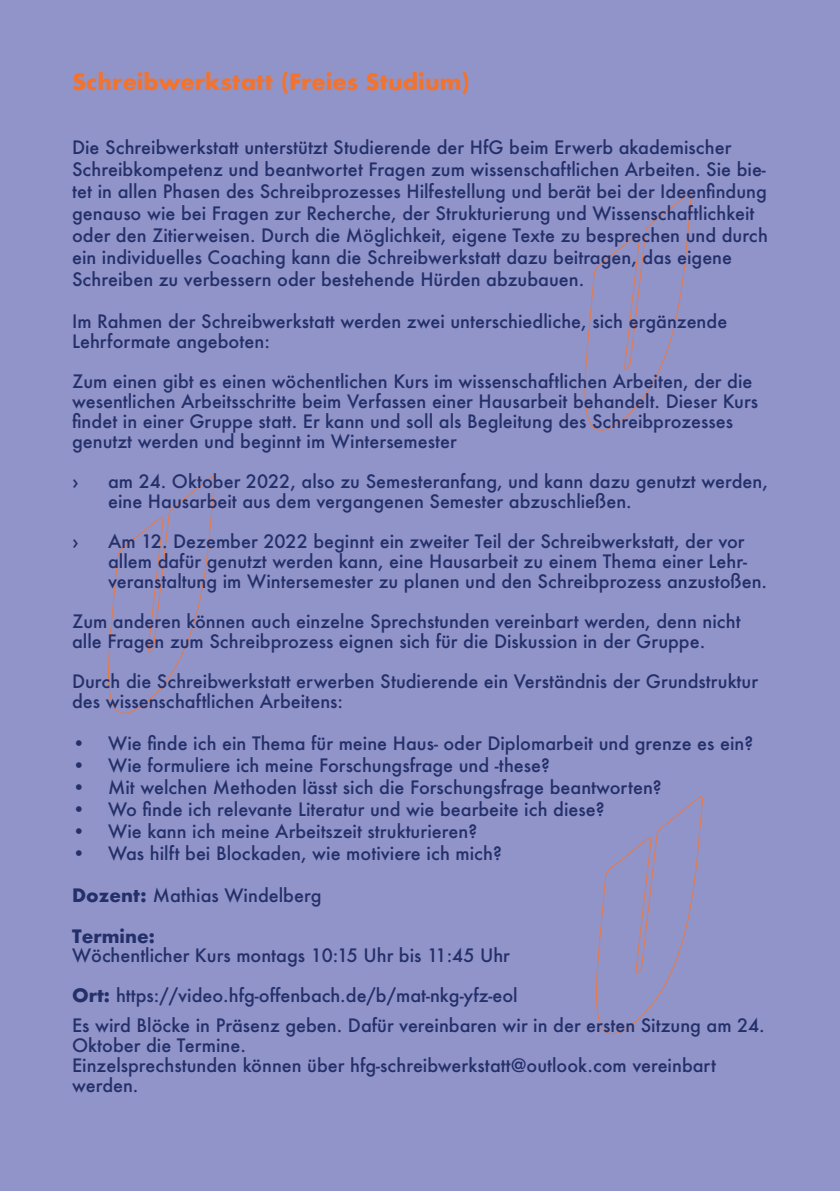
<style>
.page{position:relative;width:840px;height:1191px;background:#fff}
.page>*{position:absolute;margin:0;border:0;box-sizing:border-box;transform-origin:0 0}
.t1{font:700 22px "Futura";color:#f3732c}
.t2{font:500 18px/20px "Futura";color:#24306a}
.t3{font:700 18px "Futura";color:#24306a}
.s1{font-weight:700}
</style>
<div class="page">
<div style="left:0;top:0;width:839px;height:1191px;background:#9194c9"></div>
<svg style="left:584px;top:193px;width:107px;height:238px"></svg>
<svg style="left:108px;top:476px;width:107px;height:238px"></svg>
<svg style="left:596px;top:796px;width:106px;height:238px"></svg>
<p class="t1" style="left:72px;top:66px;width:399px">Schreibwerkstatt (Freies Studium)</p>
<p class="t2" style="left:72px;top:136px;width:697px;line-height:22px">Die Schreibwerkstatt unterstützt Studierende der HfG beim Erwerb akademischer Schreibkompetenz und beantwortet Fragen zum wissenschaftlichen Arbeiten. Sie bie&shy;tet in allen Phasen des Schreibprozesses Hilfestellung und berät bei der Ideenfindung genauso wie bei Fragen zur Recherche, der Strukturierung und Wissenschaftlichkeit oder den Zitierweisen. Durch die Möglichkeit, eigene Texte zu besprechen und durch ein individuelles Coaching kann die Schreibwerkstatt dazu beitragen, das eigene Schreiben zu verbessern oder bestehende Hürden abzubauen.</p>
<p class="t2" style="left:72px;top:311px;width:656px">Im Rahmen der Schreibwerkstatt werden zwei unterschiedliche, sich ergänzende<br>Lehrformate angeboten:</p>
<p class="t2" style="left:72px;top:371px;width:687px">Zum einen gibt es einen wöchentlichen Kurs im wissenschaftlichen Arbeiten, der die wesentlichen Arbeitsschritte beim Verfassen einer Hausarbeit behandelt. Dieser Kurs findet in einer Gruppe statt. Er kann und soll als Begleitung des Schreibprozesses genutzt werden und beginnt im Wintersemester</p>
<p class="t2" style="left:72px;top:471px;width:8px">›</p>
<p class="t2" style="left:108px;top:471px;width:661px">am 24. Oktober 2022, also zu Semesteranfang, und kann dazu genutzt werden, eine Hausarbeit aus dem vergangenen Semester abzuschließen.</p>
<p class="t2" style="left:72px;top:531px;width:8px">›</p>
<p class="t2" style="left:108px;top:531px;width:660px">Am 12. Dezember 2022 beginnt ein zweiter Teil der Schreibwerkstatt, der vor allem dafür genutzt werden kann, eine Hausarbeit zu einem Thema einer Lehr&shy;veranstaltung im Wintersemester zu planen und den Schreibprozess anzustoßen.</p>
<p class="t2" style="left:72px;top:611px;width:669px">Zum anderen können auch einzelne Sprechstunden vereinbart werden, denn nicht alle Fragen zum Schreibprozess eignen sich für die Diskussion in der Gruppe.</p>
<p class="t2" style="left:72px;top:671px;width:687px">Durch die Schreibwerkstatt erwerben Studierende ein Verständnis der Grundstruktur des wissenschaftlichen Arbeitens:</p>
<p class="t2" style="left:72px;top:733px;width:682px">• Wie finde ich ein Thema für meine Haus- oder Diplomarbeit und grenze es ein?</p>
<p class="t2" style="left:72px;top:755px;width:479px">• Wie formuliere ich meine Forschungsfrage und -these?</p>
<p class="t2" style="left:72px;top:777px;width:591px">• Mit welchen Methoden lässt sich die Forschungsfrage beantworten?</p>
<p class="t2" style="left:72px;top:799px;width:533px">• Wo finde ich relevante Literatur und wie bearbeite ich diese?</p>
<p class="t2" style="left:72px;top:821px;width:406px">• Wie kann ich meine Arbeitszeit strukturieren?</p>
<p class="t2" style="left:72px;top:843px;width:431px">• Was hilft bei Blockaden, wie motiviere ich mich?</p>
<p class="t2" style="left:72px;top:885px;width:251px"><span class="s1">Dozent:</span> Mathias Windelberg</p>
<p class="t3" style="left:72px;top:922px;width:84px">Termine:</p>
<p class="t2" style="left:72px;top:945px;width:439px">Wöchentlicher Kurs montags 10:15 Uhr bis 11:45 Uhr</p>
<p class="t2" style="left:72px;top:980px;width:694px;line-height:30px"><span class="s1">Ort:</span> https://video.hfg-offenbach.de/b/mat-nkg-yfz-eol<br>Es wird Blöcke in Präsenz geben. Dafür vereinbaren wir in der ersten Sitzung am 24.</p>
<p class="t2" style="left:72px;top:1035px;width:645px">Oktober die Termine.<br>Einzelsprechstunden können über hfg-schreibwerkstatt@outlook.com vereinbart werden.</p>
</div>
